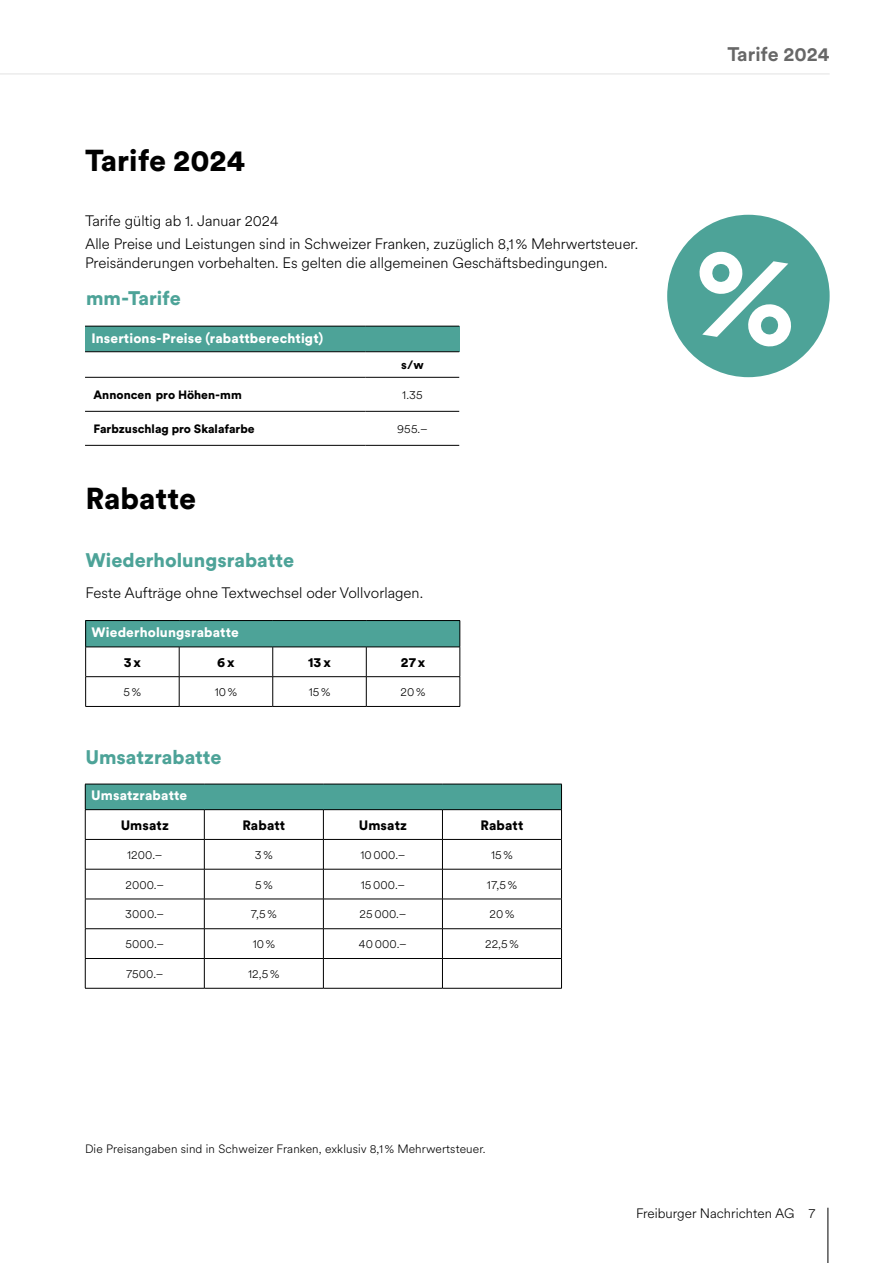
<style>
.page{position:relative;width:893px;height:1263px;background:#fff}
.page>*{position:absolute;margin:0;border:0;box-sizing:border-box;transform-origin:0 0}
.t1{font:900 30px "Circular XX";color:#000}
.t2{font:900 19.5px "Circular XX";color:#4da398}
.t3{font:700 19.5px "Circular XX";color:#676767}
.t4{font:300 15px/23px "Circular XX";color:#000}
.t5{font:900 13.5px "Circular XX";letter-spacing:.01em;color:#fff}
.t6{font:900 13.5px "Circular XX";letter-spacing:.01em;color:#000}
.t7{font:300 13.5px "Circular XX";color:#000}
.t8{font:300 12px "Circular XX";letter-spacing:.01em;color:#000}
.t9{font:900 12px "Circular XX";color:#000}
</style>
<div class="page">
<hr style="left:0;top:73px;width:830px;height:2px;background:#ececec">
<hr style="left:828px;top:1208px;width:1px;height:55px;background:#000">
<div style="left:667px;top:215px;width:163px;height:162px;background:#4da398;border-radius:50%"></div>
<div style="left:86px;top:620px;width:374px;height:27px;background:#4da398"></div>
<hr style="left:85px;top:620px;width:94px;height:1px;background:#000">
<hr style="left:179px;top:620px;width:94px;height:1px;background:#000">
<hr style="left:273px;top:620px;width:93px;height:1px;background:#000">
<hr style="left:366px;top:620px;width:94px;height:1px;background:#000">
<hr style="left:85px;top:647px;width:94px;height:1px;background:#000">
<hr style="left:179px;top:647px;width:94px;height:1px;background:#000">
<hr style="left:273px;top:647px;width:93px;height:1px;background:#000">
<hr style="left:366px;top:647px;width:94px;height:1px;background:#000">
<hr style="left:85px;top:676px;width:94px;height:1px;background:#000">
<svg style="left:85px;top:621px;width:1px;height:85px"></svg>
<hr style="left:179px;top:676px;width:94px;height:1px;background:#000">
<svg style="left:179px;top:647px;width:1px;height:59px"></svg>
<hr style="left:273px;top:676px;width:93px;height:1px;background:#000">
<svg style="left:272px;top:647px;width:1px;height:59px"></svg>
<hr style="left:366px;top:676px;width:94px;height:1px;background:#000">
<svg style="left:366px;top:647px;width:1px;height:59px"></svg>
<svg style="left:460px;top:621px;width:1px;height:85px"></svg>
<hr style="left:85px;top:706px;width:94px;height:1px;background:#000">
<hr style="left:179px;top:706px;width:94px;height:1px;background:#000">
<hr style="left:273px;top:706px;width:93px;height:1px;background:#000">
<hr style="left:366px;top:706px;width:94px;height:1px;background:#000">
<div style="left:85px;top:784px;width:476px;height:26px;background:#4da398"></div>
<hr style="left:85px;top:784px;width:119px;height:1px;background:#000">
<hr style="left:204px;top:784px;width:119px;height:1px;background:#000">
<hr style="left:323px;top:784px;width:119px;height:1px;background:#000">
<hr style="left:442px;top:784px;width:120px;height:1px;background:#000">
<hr style="left:85px;top:809px;width:119px;height:1px;background:#000">
<hr style="left:204px;top:809px;width:119px;height:1px;background:#000">
<hr style="left:323px;top:809px;width:119px;height:1px;background:#000">
<hr style="left:442px;top:809px;width:120px;height:1px;background:#000">
<hr style="left:85px;top:839px;width:119px;height:1px;background:#000">
<svg style="left:85px;top:784px;width:1px;height:85px"></svg>
<hr style="left:204px;top:839px;width:119px;height:1px;background:#000">
<svg style="left:204px;top:810px;width:1px;height:59px"></svg>
<hr style="left:323px;top:839px;width:119px;height:1px;background:#000">
<svg style="left:323px;top:810px;width:1px;height:59px"></svg>
<hr style="left:442px;top:839px;width:120px;height:1px;background:#000">
<svg style="left:442px;top:810px;width:1px;height:59px"></svg>
<svg style="left:561px;top:784px;width:1px;height:85px"></svg>
<hr style="left:85px;top:869px;width:119px;height:1px;background:#000">
<hr style="left:85px;top:869px;width:1px;height:30px;background:#000">
<hr style="left:204px;top:869px;width:119px;height:1px;background:#000">
<hr style="left:204px;top:869px;width:1px;height:30px;background:#000">
<hr style="left:323px;top:869px;width:119px;height:1px;background:#000">
<hr style="left:323px;top:869px;width:1px;height:30px;background:#000">
<hr style="left:442px;top:869px;width:120px;height:1px;background:#000">
<hr style="left:442px;top:869px;width:1px;height:30px;background:#000">
<hr style="left:561px;top:869px;width:1px;height:30px;background:#000">
<hr style="left:85px;top:899px;width:119px;height:1px;background:#000">
<hr style="left:204px;top:899px;width:119px;height:1px;background:#000">
<hr style="left:323px;top:899px;width:119px;height:1px;background:#000">
<hr style="left:442px;top:899px;width:120px;height:1px;background:#000">
<hr style="left:85px;top:928px;width:119px;height:1px;background:#000">
<hr style="left:204px;top:928px;width:119px;height:1px;background:#000">
<hr style="left:323px;top:928px;width:119px;height:1px;background:#000">
<hr style="left:442px;top:928px;width:120px;height:1px;background:#000">
<hr style="left:85px;top:958px;width:119px;height:1px;background:#000">
<svg style="left:85px;top:899px;width:1px;height:89px"></svg>
<hr style="left:204px;top:958px;width:119px;height:1px;background:#000">
<svg style="left:204px;top:899px;width:1px;height:89px"></svg>
<hr style="left:323px;top:958px;width:119px;height:1px;background:#000">
<svg style="left:323px;top:899px;width:1px;height:89px"></svg>
<hr style="left:442px;top:958px;width:120px;height:1px;background:#000">
<svg style="left:442px;top:899px;width:1px;height:89px"></svg>
<svg style="left:561px;top:899px;width:1px;height:89px"></svg>
<hr style="left:85px;top:988px;width:119px;height:1px;background:#000">
<hr style="left:204px;top:988px;width:119px;height:1px;background:#000">
<hr style="left:323px;top:988px;width:119px;height:1px;background:#000">
<hr style="left:442px;top:988px;width:120px;height:1px;background:#000">
<div style="left:85px;top:326px;width:374px;height:26px;background:#4da398"></div>
<svg style="left:85px;top:352px;width:374px;height:25px"></svg>
<hr style="left:85px;top:326px;width:281px;height:1px;background:#000">
<hr style="left:366px;top:326px;width:93px;height:1px;background:#000">
<hr style="left:85px;top:351px;width:281px;height:1px;background:#000">
<hr style="left:366px;top:351px;width:93px;height:1px;background:#000">
<hr style="left:85px;top:377px;width:281px;height:1px;background:#000">
<hr style="left:85px;top:411px;width:281px;height:1px;background:#000">
<hr style="left:366px;top:445px;width:93px;height:1px;background:#000">
<hr style="left:85px;top:445px;width:281px;height:1px;background:#000">
<hr style="left:366px;top:377px;width:93px;height:1px;background:#000">
<hr style="left:366px;top:411px;width:93px;height:1px;background:#000">
<h1 class="t1" style="left:85px;top:140px;width:162px">Tarife 2024</h1>
<p class="t4" style="left:85px;top:209px;width:555px">Tarife gültig ab 1. Januar 2024<br>Alle Preise und Leistungen sind in Schweizer Franken, zuzüglich 8,1% Mehrwertsteuer.</p>
<p class="t4" style="left:85px;top:250px;width:524px">Preisänderungen vorbehalten. Es gelten die allgemeinen Geschäftsbedingungen.</p>
<h2 class="t2" style="left:86px;top:284px;width:96px">mm-Tarife</h2>
<p class="t5" style="left:91px;top:328px;width:233px">Insertions-Preise (rabattberechtigt)</p>
<p class="t9" style="left:401px;top:356px;width:24px">s/w</p>
<p class="t9" style="left:94px;top:386px;width:150px">Annoncen pro Höhen-mm</p>
<p class="t8" style="left:402px;top:387px;width:22px">1.35</p>
<p class="t9" style="left:94px;top:420px;width:163px">Farbzuschlag pro Skalafarbe</p>
<p class="t8" style="left:397px;top:421px;width:32px">955.–</p>
<h1 class="t1" style="left:85px;top:477px;width:112px">Rabatte</h1>
<h2 class="t2" style="left:85px;top:546px;width:210px">Wiederholungsrabatte</h2>
<p class="t4" style="left:85px;top:581px;width:339px">Feste Aufträge ohne Textwechsel oder Vollvorlagen.</p>
<p class="t5" style="left:92px;top:622px;width:149px">Wiederholungsrabatte</p>
<p class="t6" style="left:124px;top:653px;width:19px">3x</p>
<p class="t6" style="left:217px;top:653px;width:19px">6x</p>
<p class="t6" style="left:308px;top:653px;width:24px">13x</p>
<p class="t6" style="left:401px;top:653px;width:26px">27x</p>
<p class="t8" style="left:124px;top:684px;width:19px">5%</p>
<p class="t8" style="left:215px;top:684px;width:24px">10%</p>
<p class="t8" style="left:309px;top:684px;width:23px">15%</p>
<p class="t8" style="left:401px;top:684px;width:26px">20%</p>
<h2 class="t2" style="left:85px;top:743px;width:138px">Umsatzrabatte</h2>
<p class="t5" style="left:91px;top:786px;width:97px">Umsatzrabatte</p>
<p class="t6" style="left:121px;top:815px;width:50px">Umsatz</p>
<p class="t6" style="left:242px;top:815px;width:44px">Rabatt</p>
<p class="t6" style="left:359px;top:815px;width:50px">Umsatz</p>
<p class="t6" style="left:480px;top:815px;width:44px">Rabatt</p>
<p class="t8" style="left:127px;top:846px;width:37px">1200.–</p>
<p class="t8" style="left:255px;top:846px;width:19px">3%</p>
<p class="t8" style="left:360px;top:846px;width:47px">10000.–</p>
<p class="t8" style="left:491px;top:846px;width:23px">15%</p>
<p class="t8" style="left:125px;top:876px;width:40px">2000.–</p>
<p class="t8" style="left:255px;top:876px;width:19px">5%</p>
<p class="t8" style="left:361px;top:876px;width:46px">15000.–</p>
<p class="t8" style="left:487px;top:876px;width:32px">17,5%</p>
<p class="t8" style="left:125px;top:906px;width:40px">3000.–</p>
<p class="t8" style="left:251px;top:906px;width:27px">7,5%</p>
<p class="t8" style="left:359px;top:906px;width:48px">25000.–</p>
<p class="t8" style="left:490px;top:906px;width:26px">20%</p>
<p class="t8" style="left:125px;top:936px;width:40px">5000.–</p>
<p class="t8" style="left:253px;top:936px;width:24px">10%</p>
<p class="t8" style="left:359px;top:936px;width:49px">40000.–</p>
<p class="t8" style="left:485px;top:936px;width:35px">22,5%</p>
<p class="t8" style="left:126px;top:966px;width:39px">7500.–</p>
<p class="t8" style="left:248px;top:966px;width:33px">12,5%</p>
<p class="t8" style="left:85px;top:1141px;width:402px">Die Preisangaben sind in Schweizer Franken, exklusiv 8,1% Mehrwertsteuer.</p>
<h2 class="t3" style="left:727px;top:40px;width:104px">Tarife 2024</h2>
<p class="t7" style="left:636px;top:1204px;width:181px">Freiburger Nachrichten AG 7</p>
</div>
